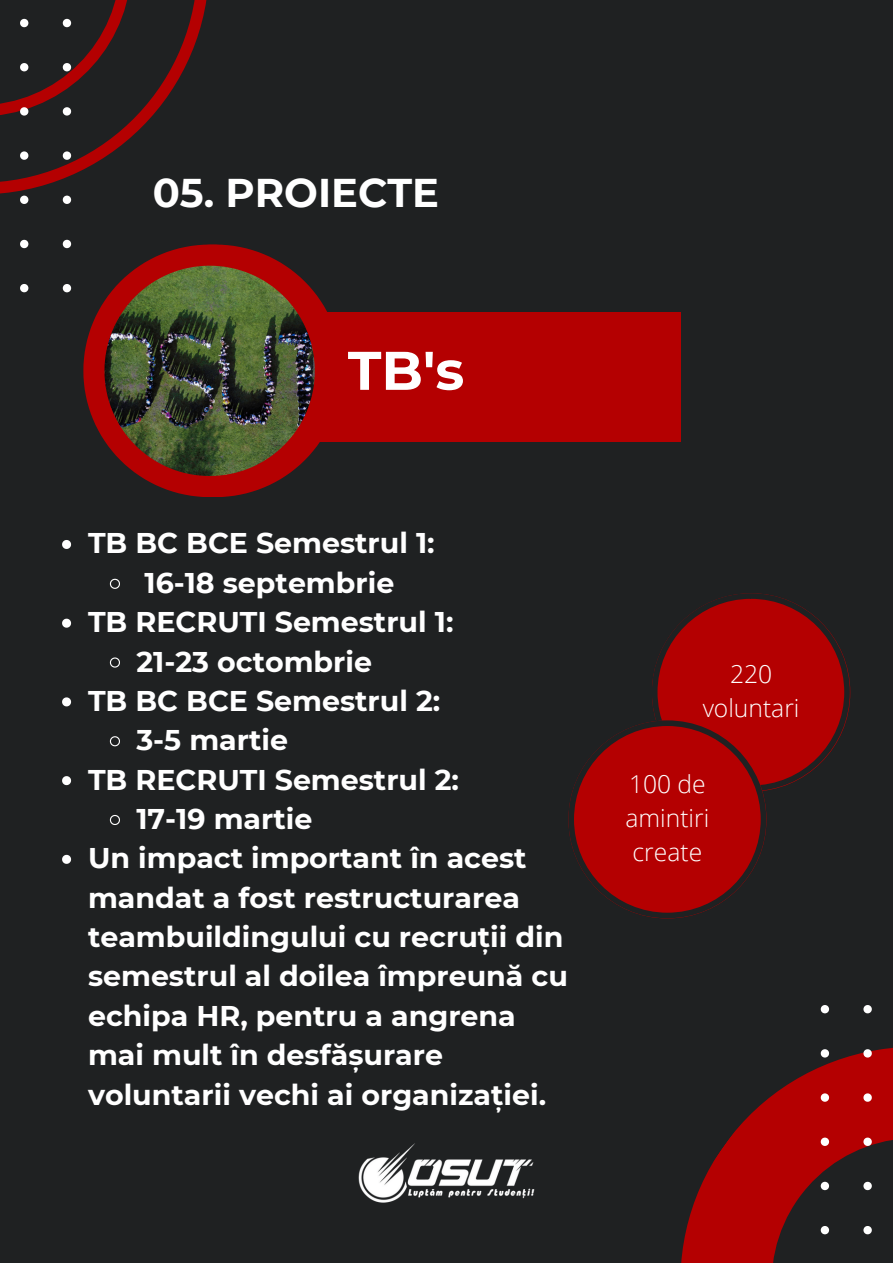
<style>
.page{position:relative;width:893px;height:1264px;background:#fff}
.page>*{position:absolute;margin:0;border:0;box-sizing:border-box;transform-origin:0 0}
.t1{font:700 54.3px "Montserrat";color:#fff}
.t2{font:700 40.05px "Montserrat";color:#fff}
.t3{font:700 28.5px/39.3px "Montserrat";color:#fff}
.t4{font:300 24.6px/33.8px "Open Sans";color:#fff;text-align:center}
</style>
<div class="page">
<div style="left:0;top:0;width:892px;height:1262px;background:#1f2122"></div>
<svg style="left:0;top:0;width:207px;height:292px"></svg>
<svg style="left:681px;top:1067px;width:139px;height:195px;fill:#b40001"></svg>
<svg style="left:820px;top:1005px;width:72px;height:230px"></svg>
<img style="left:358px;top:1143px;width:177px;height:60px">
<div style="left:185px;top:313px;width:495px;height:129px;background:#b40001"></div>
<svg style="left:568px;top:593px;width:281px;height:325px"></svg>
<svg style="left:62px;top:540px;width:9px;height:9px"></svg>
<svg style="left:109px;top:578px;width:11px;height:11px"></svg>
<svg style="left:62px;top:618px;width:9px;height:9px"></svg>
<svg style="left:109px;top:657px;width:11px;height:11px"></svg>
<svg style="left:62px;top:697px;width:9px;height:9px"></svg>
<svg style="left:109px;top:736px;width:11px;height:11px"></svg>
<svg style="left:62px;top:776px;width:9px;height:9px"></svg>
<svg style="left:109px;top:815px;width:11px;height:10px"></svg>
<svg style="left:62px;top:854px;width:9px;height:9px"></svg>
<svg style="left:83px;top:244px;width:253px;height:253px"></svg>
<img style="left:104px;top:266px;width:211px;height:210px">
<p class="t2" style="left:153px;top:169px;width:288px">05. PROIECTE</p>
<p class="t1" style="left:348px;top:337px;width:118px">TB's</p>
<p class="t3" style="left:88px;top:523px;width:348px">TB BC BCE Semestrul 1:</p>
<p class="t3" style="left:144px;top:563px;width:251px">16-18 septembrie</p>
<p class="t3" style="left:88px;top:602px;width:367px">TB RECRUTI Semestrul 1:</p>
<p class="t3" style="left:136px;top:641px;width:237px">21-23 octombrie</p>
<p class="t3" style="left:88px;top:681px;width:354px">TB BC BCE Semestrul 2:</p>
<p class="t3" style="left:136px;top:720px;width:153px">3-5 martie</p>
<p class="t3" style="left:88px;top:759px;width:372px">TB RECRUTI Semestrul 2:</p>
<p class="t3" style="left:136px;top:799px;width:177px">17-19 martie</p>
<p class="t3" style="left:88px;top:838px;width:481px">Un impact important în acest mandat a fost restructurarea teambuildingului cu recruții din semestrul al doilea împreună cu echipa HR, pentru a angrena mai mult în desfășurare voluntarii vechi ai organizației.</p>
<p class="t4" style="left:702px;top:656px;width:98px">220 voluntari</p>
<p class="t4" style="left:625px;top:767px;width:85px;text-align:left">100 de amintiri create</p>
</div>
